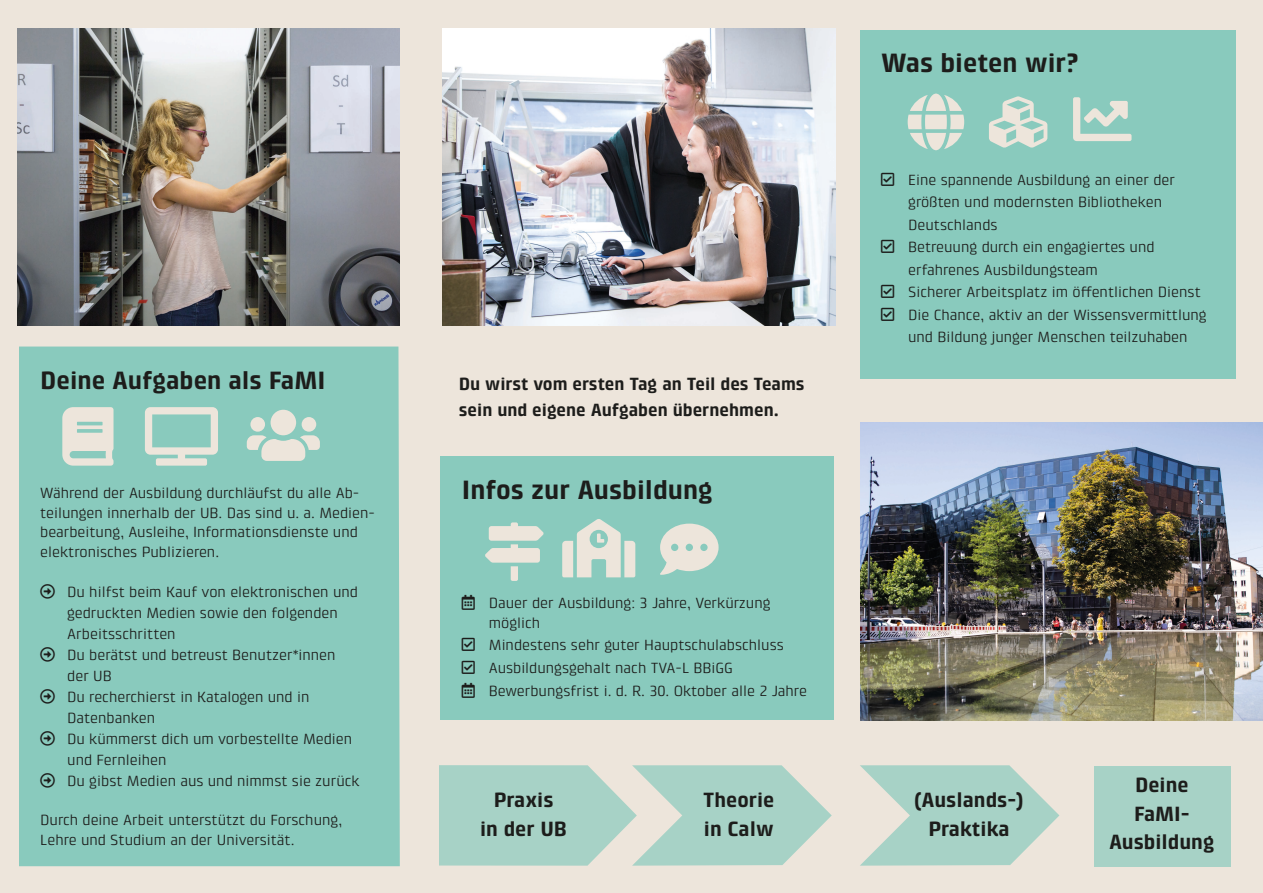
<style>
.page{position:relative;width:1263px;height:893px;background:#ede5db}
.page>*{position:absolute;margin:0;border:0;box-sizing:border-box;transform-origin:0 0}
.t1{font:58.5px "Font Awesome 5 Free Solid";color:#ede5db}
.Überschrift_größer{font:700 27px "Klint Std";color:#1d1d1b}
.Überschrift_größer-2{font:700 25.5px "Klint Std";color:#1d1d1b}
.Fließtext{font:700 21px "Klint Std";color:#1d1d1b}
.Fließtext-2{font:700 18px/25.5px "Klint Std";color:#1d1d1b}
.Fließtext-3{font:15px/19.5px "Klint Std";color:#1d1d1b}
</style>
<div class="page">
<img style="left:860px;top:422px;width:403px;height:298px">
<div style="left:1094px;top:766px;width:137px;height:101px;background:#a7d2c6"></div>
<svg style="left:439px;top:765px;width:393px;height:101px"></svg>
<svg style="left:860px;top:765px;width:199px;height:101px"></svg>
<img style="left:442px;top:28px;width:393px;height:298px">
<img style="left:18px;top:28px;width:382px;height:298px">
<div style="left:860px;top:30px;width:376px;height:348px;background:#89cabd"></div>
<div style="left:19px;top:347px;width:381px;height:519px;background:#89cabd"></div>
<div style="left:441px;top:456px;width:393px;height:264px;background:#89cabd"></div>
<svg style="left:41px;top:584px;width:14px;height:15px"></svg>
<svg style="left:41px;top:647px;width:14px;height:15px"></svg>
<svg style="left:41px;top:689px;width:14px;height:15px"></svg>
<svg style="left:41px;top:731px;width:14px;height:15px"></svg>
<svg style="left:41px;top:773px;width:14px;height:15px"></svg>
<div style="left:247px;top:410px;width:73px;height:51px;background:#89cabd"></div>
<div style="left:62px;top:407px;width:52px;height:59px;background:#89cabd"></div>
<div style="left:145px;top:407px;width:73px;height:59px;background:#89cabd"></div>
<p class="Überschrift_größer-2" style="left:40px;top:365px;width:287px">Deine Aufgaben als FaMI</p>
<p class="t1" style="left:247px;top:406px;width:75px">◆▲▲</p>
<p class="Fließtext-3" style="left:40px;top:483px;width:336px">Während der Ausbildung durchläufst du alle Ab&shy;teilungen innerhalb der UB. Das sind u. a. Medien&shy;bearbeitung, Ausleihe, Informationsdienste und elektronisches Publizieren.</p>
<p class="Fließtext-3" style="left:67px;top:581px;width:292px;line-height:21px">Du hilfst beim Kauf von elektronischen und gedruckten Medien sowie den folgenden<br>Arbeitsschritten</p>
<p class="Fließtext-3" style="left:67px;top:644px;width:270px;line-height:21px">Du berätst und betreust Benutzer*innen der UB</p>
<p class="Fließtext-3" style="left:67px;top:686px;width:244px;line-height:21px">Du recherchierst in Katalogen und in<br>Datenbanken</p>
<p class="Fließtext-3" style="left:67px;top:728px;width:286px;line-height:21px">Du kümmerst dich um vorbestellte Medien und Fernleihen</p>
<p class="Fließtext-3" style="left:67px;top:771px;width:294px">Du gibst Medien aus und nimmst sie zurück</p>
<p class="Fließtext-3" style="left:40px;top:810px;width:303px">Durch deine Arbeit unterstützt du Forschung,<br>Lehre und Studium an der Universität.</p>
<p class="Fließtext-2" style="left:459px;top:372px;width:347px">Du wirst vom ersten Tag an Teil des Teams sein und eigene Aufgaben übernehmen.</p>
<p class="Überschrift_größer" style="left:462px;top:474px;width:253px">Infos zur Ausbildung</p>
<p class="t1" style="left:485px;top:522px;width:60px">▲■▲</p>
<p class="t1" style="left:562px;top:520px;width:158px">□□● □■▼□▼▲</p>
<p class="Fließtext-3" style="left:489px;top:593px;width:283px">Dauer der Ausbildung: 3 Jahre, Verkürzung möglich</p>
<p class="Fließtext-3" style="left:462px;top:635px;width:324px">■ Mindestens sehr guter Hauptschulabschluss</p>
<p class="Fließtext-3" style="left:462px;top:658px;width:273px">■ Ausbildungsgehalt nach TVA-L BBiGG</p>
<p class="Fließtext-3" style="left:489px;top:681px;width:320px">Bewerbungsfrist i. d. R. 30. Oktober alle 2 Jahre</p>
<p class="Fließtext" style="left:494px;top:788px;width:61px">Praxis</p>
<p class="Fließtext" style="left:480px;top:816px;width:88px">in der UB</p>
<p class="Fließtext" style="left:703px;top:788px;width:73px">Theorie</p>
<p class="Fließtext" style="left:704px;top:816px;width:71px">in Calw</p>
<p class="Überschrift_größer" style="left:881px;top:48px;width:198px">Was bieten wir?</p>
<p class="t1" style="left:1073px;top:90px;width:60px">▼●■</p>
<p class="Fließtext-3" style="left:908px;top:168px;width:268px;line-height:22.5px;text-indent:-27px">■ Eine spannende Ausbildung an einer der größten und modernsten Bibliotheken<br>Deutschlands</p>
<p class="Fließtext-3" style="left:908px;top:236px;width:248px;line-height:22.5px;text-indent:-27px">■ Betreuung durch ein engagiertes und erfahrenes Ausbildungsteam</p>
<p class="Fließtext-3" style="left:881px;top:282px;width:321px">■ Sicherer Arbeitsplatz im öffentlichen Dienst</p>
<p class="Fließtext-3" style="left:881px;top:303px;width:327px;line-height:22.5px;text-align:center">■ Die Chance, aktiv an der Wissensvermittlung und Bildung junger Menschen teilzuhaben</p>
<p class="Fließtext" style="left:914px;top:788px;width:110px">(Auslands-)</p>
<p class="Fließtext" style="left:928px;top:816px;width:83px">Praktika</p>
<p class="Fließtext" style="left:1135px;top:773px;width:55px">Deine</p>
<p class="Fließtext" style="left:1134px;top:802px;width:57px">FaMI-</p>
<p class="Fließtext" style="left:1109px;top:830px;width:107px">Ausbildung</p>
</div>
